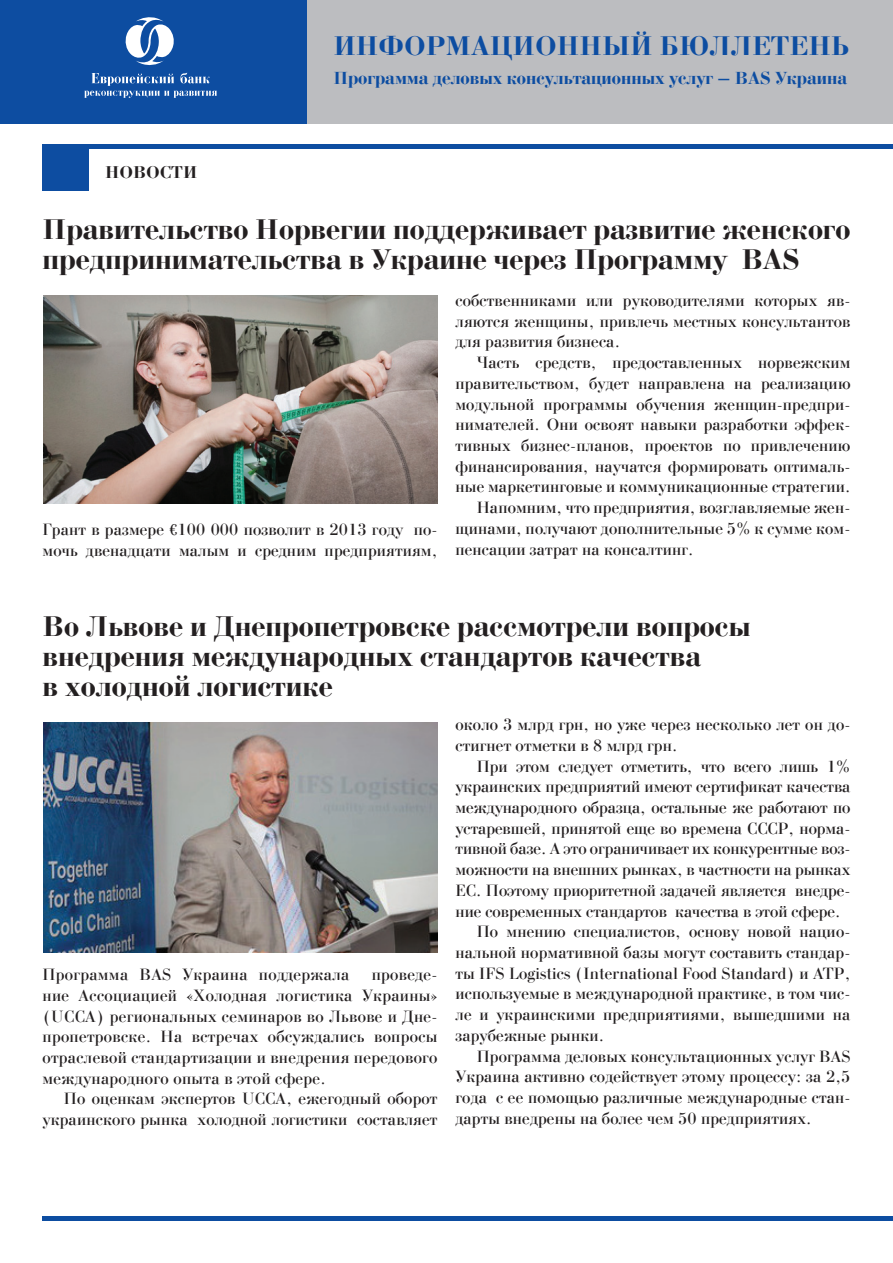
<style>
.page{position:relative;width:893px;height:1263px;background:#fff}
.page>*{position:absolute;margin:0;border:0;box-sizing:border-box;transform-origin:0 0}
.t1{font:700 30px/30px "Bodoni C";color:#231f20}
.t2{font:700 28.5px "Bodoni C";color:#0d4da1}
.t3{font:700 18.45px "Bodoni C";color:#0d4da1}
.t4{font:700 18px "Bodoni C";color:#231f20}
.t5{font:17.25px/20.7px "Bodoni C";letter-spacing:.01em;color:#231f20}
.s1{font-family:"Bodoni"}
</style>
<div class="page">
<div style="left:296px;top:0;width:597px;height:123px;background:#bcbdc0"></div>
<div style="left:0;top:0;width:306px;height:123px;background:#0d4da1"></div>
<div style="left:43px;top:145px;width:46px;height:46px;background:#0d4da1"></div>
<hr style="left:43px;top:145px;width:850px;height:4px;background:#0d4da1">
<hr style="left:43px;top:1216px;width:850px;height:4px;background:#0d4da1">
<img style="left:43px;top:296px;width:394px;height:207px">
<img style="left:43px;top:722px;width:394px;height:230px">
<svg style="left:125px;top:17px;width:49px;height:49px"></svg>
<svg style="left:84px;top:73px;width:133px;height:25px"></svg>
<h2 class="t2" style="left:333px;top:31px;width:517px">ИНФОРМАЦИОННЫЙ БЮЛЛЕТЕНЬ</h2>
<p class="t4" style="left:105px;top:163px;width:94px">НОВОСТИ</p>
<p class="t3" style="left:333px;top:68px;width:515px">Программа деловых консультационных услуг – BAS Украина</p>
<h1 class="t1" style="left:43px;top:215px;width:809px">Правительство Норвегии поддерживает развитие женского предпринимательства в Украине через Программу BAS</h1>
<p class="t5" style="left:43px;top:519px;width:396px">Грант в размере <span class="s1">€</span>100 000 позволит в 2013 году по&shy;мочь двенадцати малым и средним предприятиям,</p>
<p class="t5" style="left:455px;top:290px;width:396px;text-align:justify">собственниками или руководителями которых яв&shy;ляются женщины, привлечь местных консультантов для развития бизнеса.</p>
<p class="t5" style="left:477px;top:352px;width:375px">Часть средств, предоставленных норвежским</p>
<p class="t5" style="left:455px;top:373px;width:396px">правительством, будет направлена на реализацию</p>
<p class="t5" style="left:455px;top:394px;width:396px">модульной программы обучения женщин-предпри-</p>
<p class="t5" style="left:455px;top:414px;width:396px">нимателей. Они освоят навыки разработки эффек-</p>
<p class="t5" style="left:455px;top:435px;width:396px">тивных бизнес-планов, проектов по привлечению</p>
<p class="t5" style="left:455px;top:456px;width:396px">финансирования, научатся формировать оптималь-</p>
<p class="t5" style="left:455px;top:477px;width:396px">ные маркетинговые и коммуникационные стратегии.</p>
<p class="t5" style="left:477px;top:497px;width:375px">Напомним, что предприятия, возглавляемые жен-</p>
<p class="t5" style="left:455px;top:518px;width:396px">щинами, получают дополнительные 5% к сумме ком-</p>
<p class="t5" style="left:455px;top:539px;width:240px">пенсации затрат на консалтинг.</p>
<h1 class="t1" style="left:43px;top:611px;width:709px">Во Львове и Днепропетровске рассмотрели вопросы внедрения международных стандартов качества<br>в холодной логистике</h1>
<p class="t5" style="left:43px;top:964px;width:308px">Программа BAS Украина поддержала</p>
<p class="t5" style="left:43px;top:964px;width:396px;text-align:justify;text-indent:329px">проведе&shy;ние Ассоциацией «Холодная логистика Украины» (UCCA) региональных семинаров во Львове и Дне&shy;пропетровске. На встречах обсуждались вопросы отраслевой стандартизации и внедрения передового международного опыта в этой сфере.</p>
<p class="t5" style="left:43px;top:1088px;width:396px;text-align:right">По оценкам экспертов UCCA, ежегодный оборот украинского рынка холодной логистики составляет</p>
<p class="t5" style="left:455px;top:714px;width:396px">около 3 млрд грн, но уже через несколько лет он до&shy;стигнет отметки в 8 млрд грн.</p>
<p class="t5" style="left:477px;top:756px;width:375px">При этом следует отметить, что всего лишь 1%</p>
<p class="t5" style="left:455px;top:777px;width:396px">украинских предприятий имеют сертификат качества</p>
<p class="t5" style="left:455px;top:797px;width:396px">международного образца, остальные же работают по</p>
<p class="t5" style="left:455px;top:818px;width:396px">устаревшей, принятой еще во времена СССР, норма-</p>
<p class="t5" style="left:455px;top:839px;width:396px">тивной базе. А это ограничивает их конкурентные воз-</p>
<p class="t5" style="left:455px;top:859px;width:396px">можности на внешних рынках, в частности на рынках</p>
<p class="t5" style="left:455px;top:880px;width:396px">ЕС. Поэтому приоритетной задачей является внедре-</p>
<p class="t5" style="left:455px;top:901px;width:386px">ние современных стандартов качества в этой сфере.</p>
<p class="t5" style="left:477px;top:921px;width:375px">По мнению специалистов, основу новой нацио-</p>
<p class="t5" style="left:455px;top:942px;width:396px">нальной нормативной базы могут составить стандар-</p>
<p class="t5" style="left:455px;top:963px;width:396px">ты IFS Logistics (International Food Standard) и ATP,</p>
<p class="t5" style="left:455px;top:984px;width:396px">используемые в международной практике, в том чис-</p>
<p class="t5" style="left:455px;top:1004px;width:396px">ле и украинскими предприятиями, вышедшими на</p>
<p class="t5" style="left:455px;top:1025px;width:150px">зарубежные рынки.</p>
<p class="t5" style="left:477px;top:1046px;width:375px">Программа деловых консультационных услуг BAS</p>
<p class="t5" style="left:455px;top:1066px;width:396px">Украина активно содействует этому процессу: за 2,5</p>
<p class="t5" style="left:455px;top:1087px;width:396px">года с ее помощью различные международные стан-</p>
<p class="t5" style="left:455px;top:1108px;width:357px">дарты внедрены на более чем 50 предприятиях.</p>
</div>
